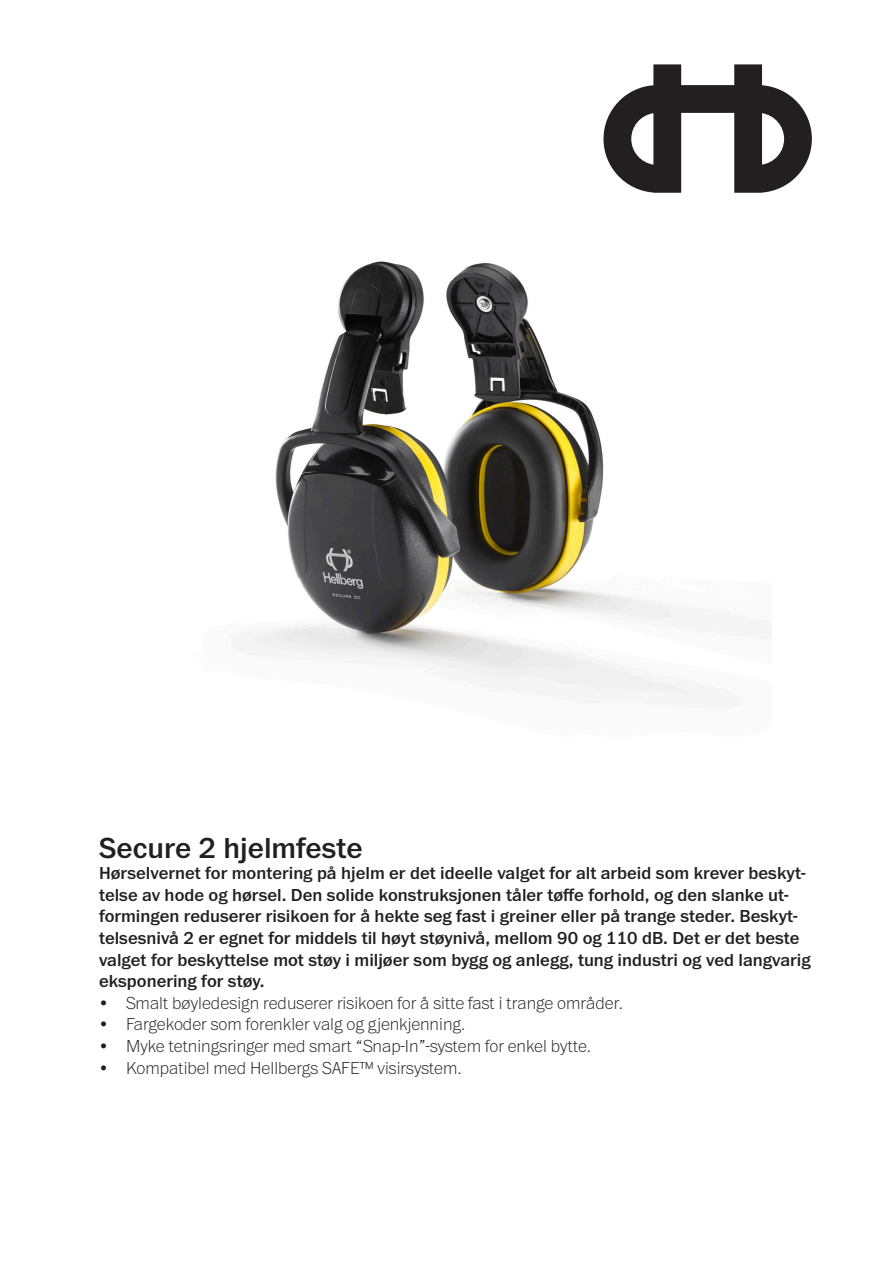
<style>
.page{position:relative;width:893px;height:1263px;background:#fff}
.page>*{position:absolute;margin:0;border:0;box-sizing:border-box;transform-origin:0 0}
.t1{font:500 30px "Franklin ITC Pro";color:#231f20}
.t2{font:500 18px/21.6px "Franklin ITC Pro";color:#231f20}
.t3{font:100 18px "Franklin ITC Pro";color:#231f20}
</style>
<div class="page">
<img style="left:248px;top:261px;width:459px;height:433px">
<svg style="left:603px;top:64px;width:209px;height:129px"></svg>
<h1 class="t1" style="left:99px;top:831px;width:265px">Secure 2 hjelmfeste</h1>
<p class="t2" style="left:99px;top:863px;width:713px">Hørselvernet for montering på hjelm er det ideelle valget for alt arbeid som krever beskyt&shy;telse av hode og hørsel. Den solide konstruksjonen tåler tøffe forhold, og den slanke ut&shy;formingen reduserer risikoen for å hekte seg fast i greiner eller på trange steder. Beskyt&shy;telsesnivå 2 er egnet for middels til høyt støynivå, mellom 90 og 110 dB. Det er det beste valget for beskyttelse mot støy i miljøer som bygg og anlegg, tung industri og ved langvarig eksponering for støy.</p>
<p class="t3" style="left:99px;top:993px;width:525px">• Smalt bøyledesign reduserer risikoen for å sitte fast i trange områder.</p>
<p class="t3" style="left:99px;top:1015px;width:368px">• Fargekoder som forenkler valg og gjenkjenning.</p>
<p class="t3" style="left:99px;top:1037px;width:494px">• Myke tetningsringer med smart “Snap-In”-system for enkel bytte.</p>
<p class="t3" style="left:99px;top:1058px;width:364px">• Kompatibel med Hellbergs SAFE™ visirsystem.</p>
</div>
